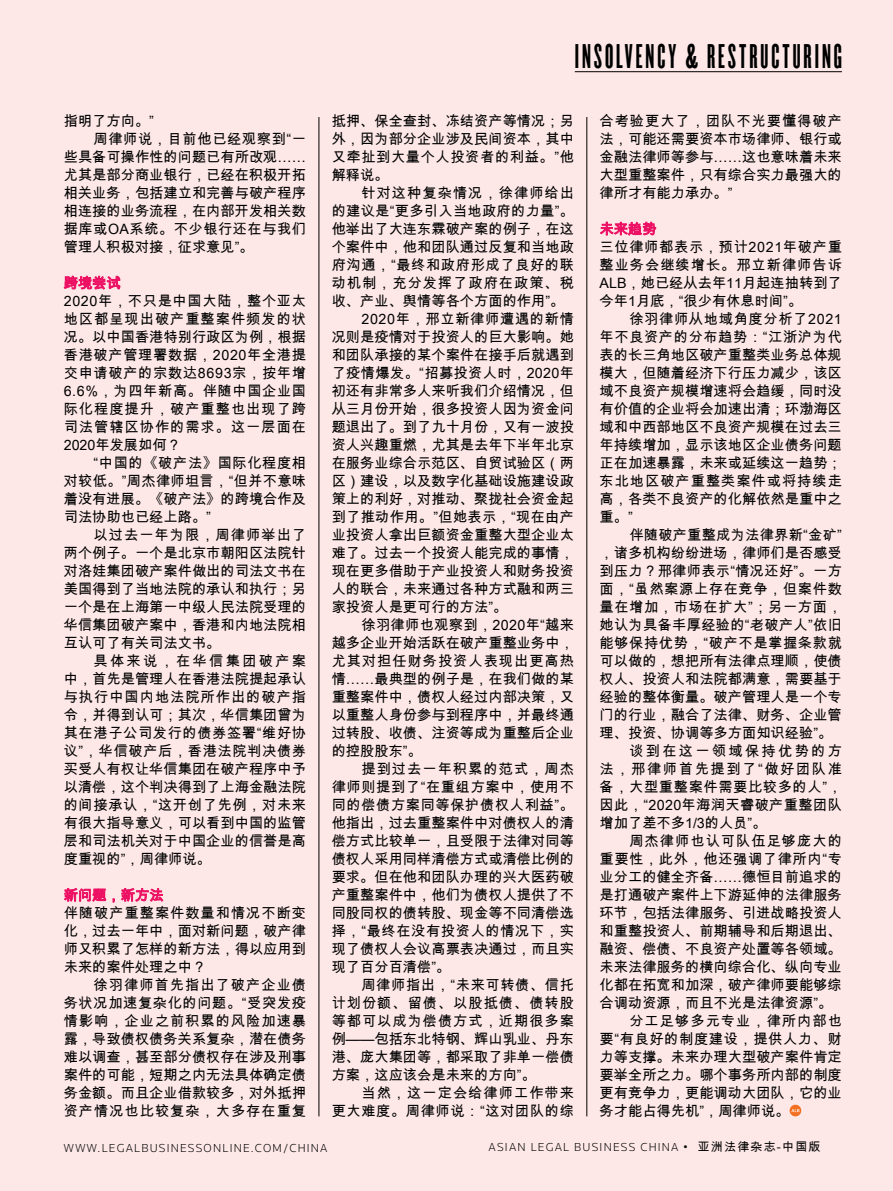
<style>
.page{position:relative;width:893px;height:1191px;background:#fde8e7}
.page>*{position:absolute;margin:0;border:0;box-sizing:border-box;transform-origin:0 0}
.t1{font:30px "Champion HTF Bantamweight";letter-spacing:.1em;color:#000}
.t2{font:14.25px/18px "Arial Unicode MS";color:#000;text-align:justify}
.t3{font:14.25px "Arial Unicode MS";letter-spacing:.04em;color:#000}
.t4{font:14.25px "Arial Unicode MS";letter-spacing:.02em;color:#000}
.t5{font:14.25px "Arial Unicode MS";letter-spacing:.07em;color:#000}
.t6{font:14.25px "Arial Unicode MS";letter-spacing:.065em;color:#000}
.t7{font:14.25px "Arial Unicode MS";letter-spacing:.025em;color:#000}
.t8{font:14.25px "Arial Unicode MS";letter-spacing:.035em;color:#000}
.t9{font:14.25px "Arial Unicode MS";letter-spacing:.045em;color:#000}
.t10{font:14.25px "Arial Unicode MS";letter-spacing:.11em;color:#000}
.t11{font:14.25px "Arial Unicode MS";letter-spacing:.16em;color:#000}
.t12{font:14.25px "Arial Unicode MS";color:#ed1164}
.t13{font:300 12px "Knowledge";letter-spacing:.1em;color:#000}
.t14{font:12px "Arial Unicode MS";letter-spacing:.1em;color:#000}
.s1{font-family:"Arial Unicode MS";font-weight:400}
</style>
<div class="page">
<hr style="left:575px;top:71px;width:267px;height:1px;background:#000">
<hr style="left:319px;top:117px;width:1px;height:999px;background:#000">
<hr style="left:586px;top:117px;width:1px;height:999px;background:#000">
<svg style="left:64px;top:276px;width:56px;height:13px"></svg>
<svg style="left:64px;top:888px;width:42px;height:13px"></svg>
<svg style="left:121px;top:888px;width:42px;height:13px"></svg>
<svg style="left:600px;top:222px;width:56px;height:13px"></svg>
<svg style="left:790px;top:1104px;width:11px;height:12px"></svg>
<svg style="left:791px;top:1109px;width:8px;height:3px"></svg>
<p class="t2" style="left:64px;top:112px;width:92px">指明了方向。”</p>
<p class="t3" style="left:94px;top:129px;width:214px">周律师说，目前他已经观察到“一</p>
<p class="t2" style="left:64px;top:148px;width:244px">些具备可操作性的问题已有所改观……</p>
<p class="t2" style="left:64px;top:166px;width:244px">尤其是部分商业银行，已经在积极开拓</p>
<p class="t2" style="left:64px;top:184px;width:244px">相关业务，包括建立和完善与破产程序</p>
<p class="t2" style="left:64px;top:202px;width:244px">相连接的业务流程，在内部开发相关数</p>
<p class="t8" style="left:64px;top:219px;width:244px">据库或OA系统。不少银行还在与我们</p>
<p class="t2" style="left:64px;top:238px;width:191px">管理人积极对接，征求意见”。</p>
<p class="t2" style="left:64px;top:292px;width:244px">2020年，不只是中国大陆，整个亚太地区都呈现出破产重整案件频发的状况。以中国香港特别行政区为例，根据香港破产管理署数据，2020年全港提交申请破产的宗数达8693宗，按年增6.6%，为四年新高。伴随中国企业国际化程度提升，破产重整也出现了跨司法管辖区协作的需求。这一层面在2020年发展如何？</p>
<p class="t2" style="left:64px;top:454px;width:244px;text-indent:30px">“中国的《破产法》国际化程度相对较低。”周杰律师坦言，“但并不意味着没有进展。《破产法》的跨境合作及司法协助也已经上路。”</p>
<p class="t2" style="left:64px;top:526px;width:244px;text-indent:30px">以过去一年为限，周律师举出了两个例子。一个是北京市朝阳区法院针对洛娃集团破产案件做出的司法文书在美国得到了当地法院的承认和执行；另一个是在上海第一中级人民法院受理的华信集团破产案中，香港和内地法院相互认可了有关司法文书。</p>
<p class="t2" style="left:64px;top:652px;width:244px;text-indent:30px">具体来说，在华信集团破产案中，首先是管理人在香港法院提起承认与执行中国内地法院所作出的破产指令，并得到认可；其次，华信集团曾为其在港子公司发行的债券签署“维好协议”，华信破产后，香港法院判决债券买受人有权让华信集团在破产程序中予以清偿，这个判决得到了上海金融法院的间接承认，“这开创了先例，对未来有很大指导意义，可以看到中国的监管层和司法机关对于中国企业的信誉是高度重视的”，周律师说。</p>
<p class="t12" style="left:64px;top:885px;width:101px">新问题，新方法</p>
<p class="t2" style="left:64px;top:904px;width:244px">伴随破产重整案件数量和情况不断变化，过去一年中，面对新问题，破产律师又积累了怎样的新方法，得以应用到未来的案件处理之中？</p>
<p class="t2" style="left:64px;top:976px;width:244px;text-indent:30px">徐羽律师首先指出了破产企业债务状况加速复杂化的问题。“受突发疫情影响，企业之前积累的风险加速暴露，导致债权债务关系复杂，潜在债务难以调查，甚至部分债权存在涉及刑事案件的可能，短期之内无法具体确定债务金额。而且企业借款较多，对外抵押资产情况也比较复杂，大多存在重复</p>
<h1 class="t1" style="left:575px;top:38px;width:269px">INSOLVENCY &amp; RESTRUCTURING</h1>
<p class="t2" style="left:332px;top:112px;width:244px">抵押、保全查封、冻结资产等情况；另外，因为部分企业涉及民间资本，其中又牵扯到大量个人投资者的利益。”他解释说。</p>
<p class="t5" style="left:361px;top:183px;width:214px">针对这种复杂情况，徐律师给出</p>
<p class="t4" style="left:332px;top:201px;width:244px">的建议是“更多引入当地政府的力量”。</p>
<p class="t2" style="left:332px;top:220px;width:244px">他举出了大连东霖破产案的例子，在这</p>
<p class="t2" style="left:332px;top:238px;width:244px">个案件中，他和团队通过反复和当地政</p>
<p class="t3" style="left:332px;top:255px;width:244px">府沟通，“最终和政府形成了良好的联</p>
<p class="t6" style="left:332px;top:273px;width:244px">动机制，充分发挥了政府在政策、税</p>
<p class="t2" style="left:332px;top:292px;width:234px">收、产业、舆情等各个方面的作用”。</p>
<p class="t9" style="left:361px;top:309px;width:214px">2020年，邢立新律师遭遇的新情</p>
<p class="t2" style="left:332px;top:328px;width:244px">况则是疫情对于投资人的巨大影响。她</p>
<p class="t2" style="left:332px;top:346px;width:244px">和团队承接的某个案件在接手后就遇到</p>
<p class="t7" style="left:332px;top:363px;width:244px">了疫情爆发。“招募投资人时，2020年</p>
<p class="t2" style="left:332px;top:382px;width:244px">初还有非常多人来听我们介绍情况，但</p>
<p class="t2" style="left:332px;top:400px;width:244px">从三月份开始，很多投资人因为资金问</p>
<p class="t2" style="left:332px;top:418px;width:244px">题退出了。到了九十月份，又有一波投</p>
<p class="t2" style="left:332px;top:436px;width:244px">资人兴趣重燃，尤其是去年下半年北京</p>
<p class="t2" style="left:332px;top:454px;width:244px">在服务业综合示范区、自贸试验区（两</p>
<p class="t2" style="left:332px;top:472px;width:244px">区）建设，以及数字化基础设施建设政</p>
<p class="t2" style="left:332px;top:490px;width:244px">策上的利好，对推动、聚拢社会资金起</p>
<p class="t4" style="left:332px;top:507px;width:244px">到了推动作用。”但她表示，“现在由产</p>
<p class="t2" style="left:332px;top:526px;width:244px">业投资人拿出巨额资金重整大型企业太</p>
<p class="t2" style="left:332px;top:544px;width:244px">难了。过去一个投资人能完成的事情，</p>
<p class="t2" style="left:332px;top:562px;width:244px">现在更多借助于产业投资人和财务投资</p>
<p class="t2" style="left:332px;top:580px;width:244px">人的联合，未来通过各种方式融和两三</p>
<p class="t2" style="left:332px;top:598px;width:177px">家投资人是更可行的方法”。</p>
<p class="t7" style="left:361px;top:615px;width:214px">徐羽律师也观察到，2020年“越来</p>
<p class="t2" style="left:332px;top:634px;width:244px">越多企业开始活跃在破产重整业务中，</p>
<p class="t6" style="left:332px;top:651px;width:244px">尤其对担任财务投资人表现出更高热</p>
<p class="t2" style="left:332px;top:670px;width:244px">情……最典型的例子是，在我们做的某</p>
<p class="t2" style="left:332px;top:688px;width:244px">重整案件中，债权人经过内部决策，又</p>
<p class="t2" style="left:332px;top:706px;width:244px">以重整人身份参与到程序中，并最终通</p>
<p class="t2" style="left:332px;top:724px;width:244px">过转股、收债、注资等成为重整后企业</p>
<p class="t2" style="left:332px;top:742px;width:92px">的控股股东”。</p>
<p class="t5" style="left:361px;top:759px;width:214px">提到过去一年积累的范式，周杰</p>
<p class="t3" style="left:332px;top:777px;width:244px">律师则提到了“在重组方案中，使用不</p>
<p class="t3" style="left:332px;top:795px;width:244px">同的偿债方案同等保护债权人利益”。</p>
<p class="t2" style="left:332px;top:814px;width:244px">他指出，过去重整案件中对债权人的清</p>
<p class="t2" style="left:332px;top:832px;width:244px">偿方式比较单一，且受限于法律对同等</p>
<p class="t2" style="left:332px;top:850px;width:244px">债权人采用同样清偿方式或清偿比例的</p>
<p class="t2" style="left:332px;top:868px;width:244px">要求。但在他和团队办理的兴大医药破</p>
<p class="t2" style="left:332px;top:886px;width:244px">产重整案件中，他们为债权人提供了不</p>
<p class="t2" style="left:332px;top:904px;width:244px">同股同权的债转股、现金等不同清偿选</p>
<p class="t3" style="left:332px;top:921px;width:244px">择，“最终在没有投资人的情况下，实</p>
<p class="t2" style="left:332px;top:940px;width:244px">现了债权人会议高票表决通过，而且实</p>
<p class="t2" style="left:332px;top:958px;width:120px">现了百分百清偿”。</p>
<p class="t3" style="left:361px;top:974px;width:214px">周律师指出，“未来可转债、信托</p>
<p class="t6" style="left:332px;top:992px;width:244px">计划份额、留债、以股抵债、债转股</p>
<p class="t6" style="left:332px;top:1010px;width:244px">等都可以成为偿债方式，近期很多案</p>
<p class="t2" style="left:332px;top:1030px;width:244px">例——包括东北特钢、辉山乳业、丹东</p>
<p class="t2" style="left:332px;top:1048px;width:244px">港、庞大集团等，都采取了非单一偿债</p>
<p class="t2" style="left:332px;top:1066px;width:206px">方案，这应该会是未来的方向”。</p>
<p class="t5" style="left:361px;top:1082px;width:214px">当然，这一定会给律师工作带来</p>
<p class="t3" style="left:332px;top:1100px;width:244px">更大难度。周律师说：“这对团队的综</p>
<p class="t2" style="left:600px;top:112px;width:244px">合考验更大了，团队不光要懂得破产法，可能还需要资本市场律师、银行或金融法律师等参与……这也意味着未来大型重整案件，只有综合实力最强大的律所才有能力承办。”</p>
<p class="t12" style="left:600px;top:219px;width:58px">未来趋势</p>
<p class="t2" style="left:600px;top:238px;width:244px">三位律师都表示，预计2021年破产重整业务会继续增长。邢立新律师告诉ALB，她已经从去年11月起连抽转到了今年1月底，“很少有休息时间”。</p>
<p class="t2" style="left:600px;top:310px;width:244px;text-indent:30px">徐羽律师从地域角度分析了2021年不良资产的分布趋势：“江浙沪为代表的长三角地区破产重整类业务总体规模大，但随着经济下行压力减少，该区域不良资产规模增速将会趋缓，同时没有价值的企业将会加速出清；环渤海区域和中西部地区不良资产规模在过去三年持续增加，显示该地区企业债务问题正在加速暴露，未来或延续这一趋势；东北地区破产重整类案件或将持续走高，各类不良资产的化解依然是重中之重。”</p>
<p class="t2" style="left:629px;top:526px;width:214px">伴随破产重整成为法律界新“金矿”</p>
<p class="t2" style="left:600px;top:544px;width:244px">，诸多机构纷纷进场，律师们是否感受</p>
<p class="t4" style="left:600px;top:561px;width:244px">到压力？邢律师表示“情况还好”。一方</p>
<p class="t3" style="left:600px;top:579px;width:244px">面，“虽然案源上存在竞争，但案件数</p>
<p class="t3" style="left:600px;top:597px;width:244px">量在增加，市场在扩大”；另一方面，</p>
<p class="t4" style="left:600px;top:615px;width:244px">她认为具备丰厚经验的“老破产人”依旧</p>
<p class="t3" style="left:600px;top:633px;width:244px">能够保持优势，“破产不是掌握条款就</p>
<p class="t2" style="left:600px;top:652px;width:244px">可以做的，想把所有法律点理顺，使债</p>
<p class="t2" style="left:600px;top:670px;width:244px">权人、投资人和法院都满意，需要基于</p>
<p class="t2" style="left:600px;top:688px;width:244px">经验的整体衡量。破产管理人是一个专</p>
<p class="t2" style="left:600px;top:706px;width:244px">门的行业，融合了法律、财务、企业管</p>
<p class="t2" style="left:600px;top:724px;width:234px">理、投资、协调等多方面知识经验”。</p>
<p class="t11" style="left:629px;top:741px;width:214px">谈到在这一领域保持优势的方</p>
<p class="t10" style="left:600px;top:759px;width:244px">法，邢律师首先提到了“做好团队准</p>
<p class="t3" style="left:600px;top:777px;width:244px">备，大型重整案件需要比较多的人”，</p>
<p class="t7" style="left:600px;top:795px;width:244px">因此，“2020年海润天睿破产重整团队</p>
<p class="t2" style="left:600px;top:814px;width:169px">增加了差不多1/3的人员”。</p>
<p class="t5" style="left:629px;top:831px;width:214px">周杰律师也认可队伍足够庞大的</p>
<p class="t3" style="left:600px;top:849px;width:244px">重要性，此外，他还强调了律所内“专</p>
<p class="t2" style="left:600px;top:868px;width:244px">业分工的健全齐备……德恒目前追求的</p>
<p class="t2" style="left:600px;top:886px;width:244px">是打通破产案件上下游延伸的法律服务</p>
<p class="t2" style="left:600px;top:904px;width:244px">环节，包括法律服务、引进战略投资人</p>
<p class="t2" style="left:600px;top:922px;width:244px">和重整投资人、前期辅导和后期退出、</p>
<p class="t2" style="left:600px;top:940px;width:244px">融资、偿债、不良资产处置等各领域。</p>
<p class="t2" style="left:600px;top:958px;width:244px">未来法律服务的横向综合化、纵向专业</p>
<p class="t2" style="left:600px;top:976px;width:244px">化都在拓宽和加深，破产律师要能够综</p>
<p class="t2" style="left:600px;top:994px;width:234px">合调动资源，而且不光是法律资源”。</p>
<p class="t5" style="left:629px;top:1011px;width:214px">分工足够多元专业，律所内部也</p>
<p class="t3" style="left:600px;top:1029px;width:244px">要“有良好的制度建设，提供人力、财</p>
<p class="t2" style="left:600px;top:1048px;width:244px">力等支撑。未来办理大型破产案件肯定</p>
<p class="t2" style="left:600px;top:1066px;width:244px">要举全所之力。哪个事务所内部的制度</p>
<p class="t2" style="left:600px;top:1084px;width:244px">更有竞争力，更能调动大团队，它的业</p>
<p class="t2" style="left:600px;top:1102px;width:191px">务才能占得先机”，周律师说。</p>
<p class="t13" style="left:64px;top:1141px;width:265px">WWW.LEGALBUSINESSONLINE.COM/CHINA</p>
<p class="t13" style="left:489px;top:1140px;width:333px">ASIAN LEGAL BUSINESS CHINA • <span class="s1">亚洲法律杂志-中国版</span></p>
<p class="t14" style="left:693px;top:1139px;width:124px">亚洲法律杂志-中国版</p>
</div>
